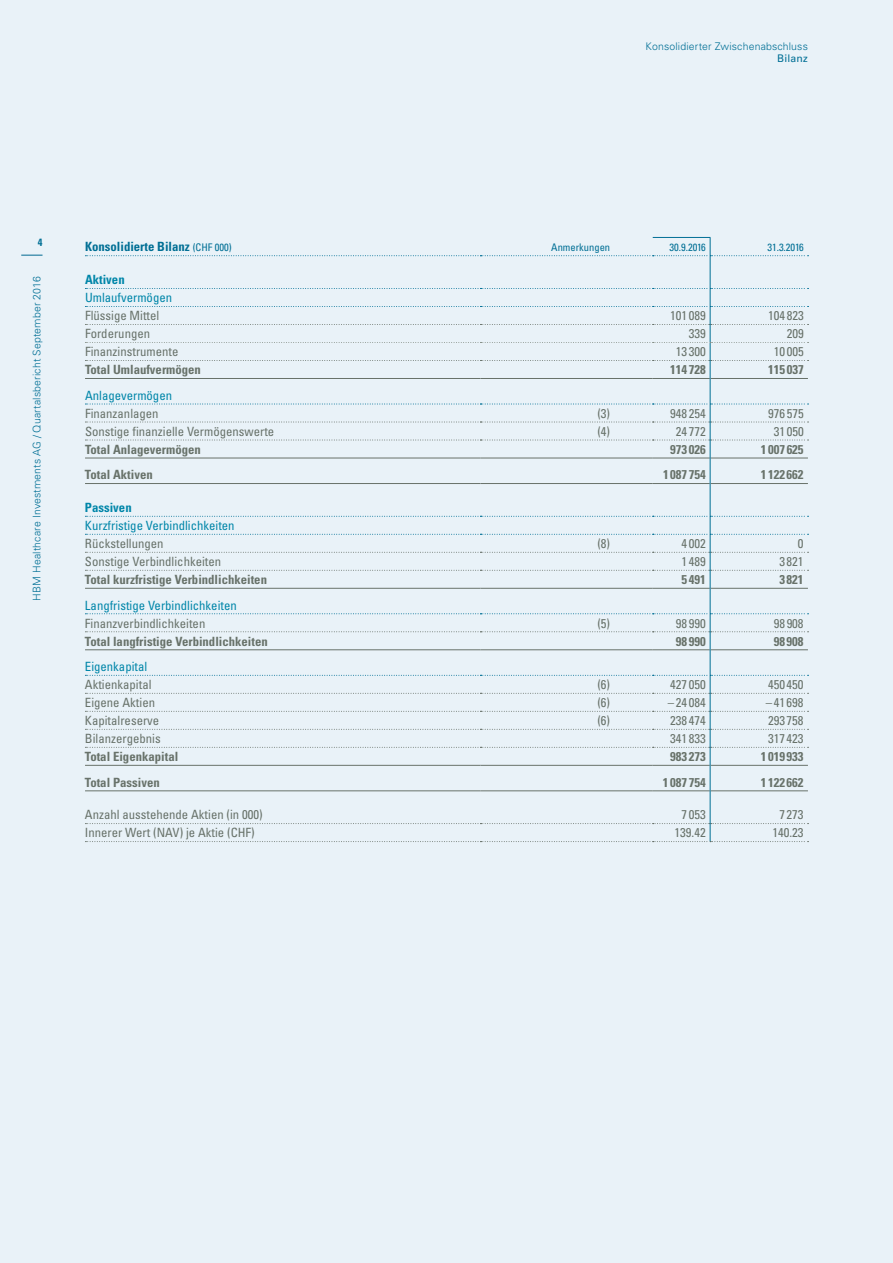
<style>
.page{position:relative;width:893px;height:1263px;background:#e9f2f8}
.page>*{position:absolute;margin:0;border:0;box-sizing:border-box;transform-origin:0 0}
.t1{font:condensed 12.75px "Univers LT Std";color:#68726a}
.t2{font:700 condensed 12.75px "Univers LT Std";color:#68726a}
.t3{font:condensed 12.75px "Univers LT Std";color:#0086a9}
.t4{font:700 condensed 12.75px "Univers LT Std";color:#006f95}
.t5{font:700 condensed 12.75px "Univers LT Std";color:#0086a9}
.t6{font:300 10.5px "Univers LT Std";letter-spacing:.015em;color:#006f95}
.t7{font:condensed 10.5px "Univers LT Std";color:#006f95}
.t8{font:10.5px "Univers LT Std";letter-spacing:.015em;color:#006f95}
.t9{font:700 condensed 10.5px "Univers LT Std";color:#006f95}
.s1{font-weight:400;font-size:10.5px}
</style>
<div class="page">
<svg style="left:21px;top:255px;width:22px;height:1px"></svg>
<hr style="left:85px;top:483px;width:395px;height:1px;background:#68726a">
<hr style="left:480px;top:483px;width:173px;height:1px;background:#68726a">
<hr style="left:653px;top:483px;width:57px;height:1px;background:#68726a">
<hr style="left:710px;top:483px;width:98px;height:1px;background:#68726a">
<hr style="left:653px;top:237px;width:57px;height:1px;background:#006f95">
<hr style="left:710px;top:256px;width:1px;height:32px;background:#006f95">
<hr style="left:710px;top:483px;width:1px;height:33px;background:#006f95">
<hr style="left:710px;top:791px;width:1px;height:32px;background:#006f95">
<svg style="left:85px;top:823px;width:723px;height:19px"></svg>
<svg style="left:85px;top:238px;width:723px;height:18px"></svg>
<svg style="left:85px;top:288px;width:723px;height:195px"></svg>
<svg style="left:85px;top:516px;width:723px;height:275px"></svg>
<p class="t6" style="left:646px;top:40px;width:164px">Konsolidierter Zwischenabschluss</p>
<p class="t8" style="left:777px;top:52px;width:32px">Bilanz</p>
<p class="t9" style="left:38px;top:236px;width:6px">4</p>
<p class="t4" style="left:85px;top:239px;width:148px">Konsolidierte Bilanz <span class="s1">(CHF 000)</span></p>
<p class="t7" style="left:551px;top:241px;width:60px">Anmerkungen</p>
<p class="t7" style="left:669px;top:241px;width:38px">30.9.2016</p>
<p class="t7" style="left:767px;top:241px;width:38px">31.3.2016</p>
<p class="t5" style="left:85px;top:272px;width:41px">Aktiven</p>
<p class="t3" style="left:85px;top:290px;width:89px">Umlaufvermögen</p>
<p class="t1" style="left:85px;top:308px;width:76px">Flüssige Mittel</p>
<p class="t1" style="left:670px;top:308px;width:37px">101 089</p>
<p class="t1" style="left:768px;top:308px;width:37px">104 823</p>
<p class="t1" style="left:85px;top:326px;width:67px">Forderungen</p>
<p class="t1" style="left:689px;top:326px;width:18px">339</p>
<p class="t1" style="left:787px;top:326px;width:18px">209</p>
<p class="t1" style="left:85px;top:344px;width:95px">Finanzinstrumente</p>
<p class="t1" style="left:676px;top:344px;width:31px">13 300</p>
<p class="t1" style="left:774px;top:344px;width:31px">10 005</p>
<p class="t2" style="left:85px;top:362px;width:117px">Total Umlaufvermögen</p>
<p class="t2" style="left:670px;top:362px;width:37px">114 728</p>
<p class="t2" style="left:768px;top:362px;width:37px">115 037</p>
<p class="t3" style="left:85px;top:387px;width:89px">Anlagevermögen</p>
<p class="t1" style="left:85px;top:405px;width:75px">Finanzanlagen</p>
<p class="t1" style="left:597px;top:405px;width:14px">(3)</p>
<p class="t1" style="left:670px;top:405px;width:37px">948 254</p>
<p class="t1" style="left:768px;top:405px;width:37px">976 575</p>
<p class="t1" style="left:85px;top:423px;width:191px">Sonstige finanzielle Vermögenswerte</p>
<p class="t1" style="left:597px;top:423px;width:14px">(4)</p>
<p class="t1" style="left:676px;top:423px;width:31px">24 772</p>
<p class="t1" style="left:774px;top:423px;width:31px">31 050</p>
<p class="t2" style="left:85px;top:441px;width:117px">Total Anlagevermögen</p>
<p class="t2" style="left:670px;top:441px;width:37px">973 026</p>
<p class="t2" style="left:761px;top:441px;width:44px">1 007 625</p>
<p class="t2" style="left:85px;top:467px;width:69px">Total Aktiven</p>
<p class="t2" style="left:663px;top:467px;width:44px">1 087 754</p>
<p class="t2" style="left:761px;top:467px;width:44px">1 122 662</p>
<p class="t5" style="left:85px;top:500px;width:48px">Passiven</p>
<p class="t3" style="left:85px;top:517px;width:151px">Kurzfristige Verbindlichkeiten</p>
<p class="t1" style="left:85px;top:535px;width:80px">Rückstellungen</p>
<p class="t1" style="left:597px;top:535px;width:14px">(8)</p>
<p class="t1" style="left:682px;top:535px;width:26px">4 002</p>
<p class="t1" style="left:798px;top:535px;width:7px">0</p>
<p class="t1" style="left:85px;top:553px;width:138px">Sonstige Verbindlichkeiten</p>
<p class="t1" style="left:682px;top:553px;width:26px">1 489</p>
<p class="t1" style="left:779px;top:553px;width:26px">3 821</p>
<p class="t2" style="left:85px;top:572px;width:184px">Total kurzfristige Verbindlichkeiten</p>
<p class="t2" style="left:682px;top:572px;width:26px">5 491</p>
<p class="t2" style="left:779px;top:572px;width:26px">3 821</p>
<p class="t3" style="left:85px;top:597px;width:153px">Langfristige Verbindlichkeiten</p>
<p class="t1" style="left:85px;top:615px;width:122px">Finanzverbindlichkeiten</p>
<p class="t1" style="left:597px;top:615px;width:14px">(5)</p>
<p class="t1" style="left:676px;top:615px;width:31px">98 990</p>
<p class="t1" style="left:774px;top:615px;width:31px">98 908</p>
<p class="t2" style="left:85px;top:633px;width:184px">Total langfristige Verbindlichkeiten</p>
<p class="t2" style="left:676px;top:633px;width:31px">98 990</p>
<p class="t2" style="left:774px;top:633px;width:31px">98 908</p>
<p class="t3" style="left:85px;top:658px;width:64px">Eigenkapital</p>
<p class="t1" style="left:85px;top:676px;width:68px">Aktienkapital</p>
<p class="t1" style="left:597px;top:676px;width:14px">(6)</p>
<p class="t1" style="left:670px;top:676px;width:37px">427 050</p>
<p class="t1" style="left:768px;top:676px;width:37px">450 450</p>
<p class="t1" style="left:85px;top:694px;width:72px">Eigene Aktien</p>
<p class="t1" style="left:597px;top:694px;width:14px">(6)</p>
<p class="t1" style="left:668px;top:694px;width:39px">–24 084</p>
<p class="t1" style="left:766px;top:694px;width:39px">– 41 698</p>
<p class="t1" style="left:85px;top:712px;width:76px">Kapitalreserve</p>
<p class="t1" style="left:597px;top:712px;width:14px">(6)</p>
<p class="t1" style="left:670px;top:712px;width:37px">238 474</p>
<p class="t1" style="left:768px;top:712px;width:37px">293 758</p>
<p class="t1" style="left:85px;top:730px;width:77px">Bilanzergebnis</p>
<p class="t1" style="left:670px;top:730px;width:37px">341 833</p>
<p class="t1" style="left:768px;top:730px;width:37px">317 423</p>
<p class="t2" style="left:85px;top:749px;width:95px">Total Eigenkapital</p>
<p class="t2" style="left:670px;top:749px;width:37px">983 273</p>
<p class="t2" style="left:761px;top:749px;width:44px">1 019 933</p>
<p class="t2" style="left:85px;top:774px;width:76px">Total Passiven</p>
<p class="t2" style="left:663px;top:774px;width:44px">1 087 754</p>
<p class="t2" style="left:761px;top:774px;width:44px">1 122 662</p>
<p class="t1" style="left:85px;top:807px;width:179px">Anzahl ausstehende Aktien (in 000)</p>
<p class="t1" style="left:681px;top:807px;width:26px">7 053</p>
<p class="t1" style="left:779px;top:807px;width:26px">7 273</p>
<p class="t1" style="left:85px;top:825px;width:171px">Innerer Wert (NAV) je Aktie (CHF)</p>
<p class="t1" style="left:675px;top:825px;width:33px">139.42</p>
<p class="t1" style="left:772px;top:825px;width:33px">140.23</p>
<p class="t6" style="left:30px;top:601px;width:326px;rotate:-90deg">HBM Healthcare Investments AG / Quartalsbericht September 2016</p>
</div>
